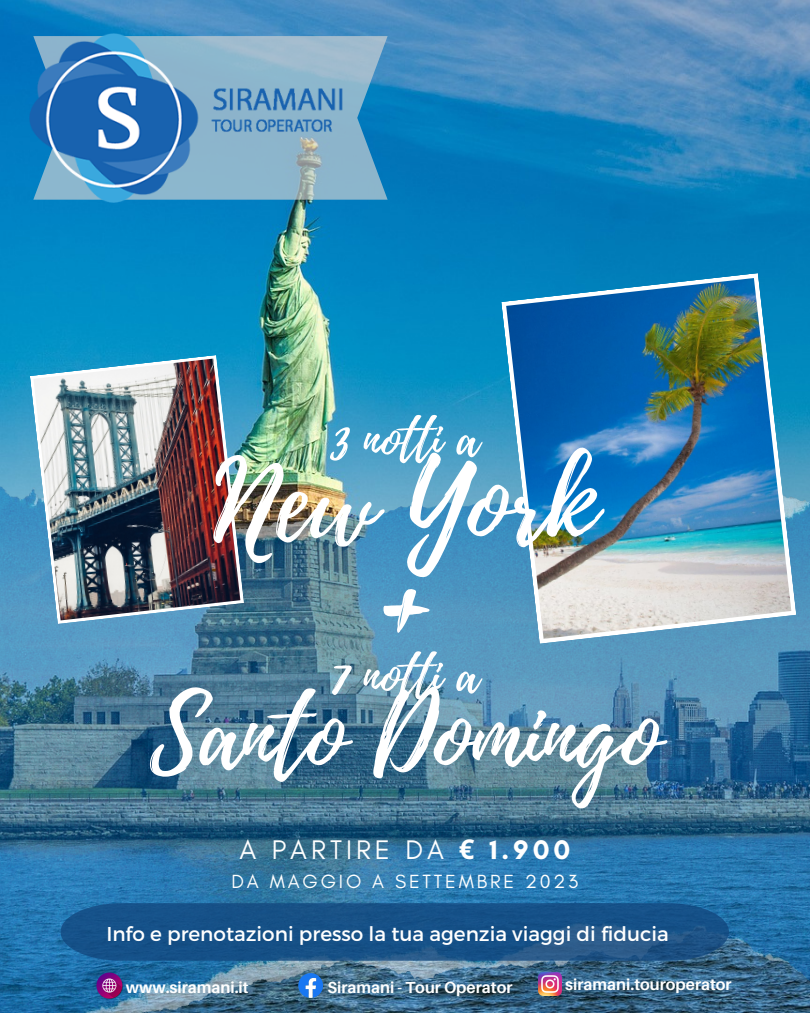
<style>
.page{position:relative;width:810px;height:1013px;background:#fff}
.page>*{position:absolute;margin:0;border:0;box-sizing:border-box;transform-origin:0 0}
.t1{font:129.1px "Playlist Script";color:#fff}
.t2{font:109.1px "Playlist Script";color:#fff}
.t3{font:99.1px "Playlist Script";color:#fff}
.t4{font:51.2px "Playlist Script";color:#fff}
.t5{font:27.4px "Glacial Indifference";letter-spacing:.145em;color:#fff}
.t6{font:20px "Montserrat";color:#fff}
.t7{font:19.4px "Glacial Indifference";letter-spacing:.145em;color:#fff}
.t8{font:700 16px "Aileron";color:#fff}
.s1{font-family:"Noto Sans";font-weight:700}
.s2{font-weight:700}
</style>
<div class="page">
<img style="left:0;top:0;width:810px;height:443px">
<img style="left:0;top:443px;width:810px;height:569px">
<img style="left:30px;top:355px;width:214px;height:269px">
<img style="left:501px;top:273px;width:295px;height:370px">
<svg style="left:345px;top:36px;width:43px;height:163px;background:#61a1c6"></svg>
<img style="left:30px;top:33px;width:315px;height:169px">
<img style="left:539px;top:972px;width:23px;height:23px">
<img style="left:98px;top:977px;width:25px;height:22px">
<svg style="left:96px;top:972px;width:26px;height:26px"></svg>
<svg style="left:298px;top:973px;width:25px;height:24px"></svg>
<svg style="left:61px;top:903px;width:668px;height:57px;background:#195388"></svg>
<p class="t4" style="left:331px;top:402px;width:149px">3 notti a</p>
<p class="t2" style="left:213px;top:425px;width:385px">New York</p>
<p class="t1" style="left:379px;top:508px;width:53px">+</p>
<p class="t4" style="left:331px;top:638px;width:149px">7 notti a</p>
<p class="t3" style="left:150px;top:664px;width:512px">Santo Domingo</p>
<p class="t5" style="left:240px;top:833px;width:332px">A PARTIRE DA <span class="s1">€</span> <span class="s2">1.900</span></p>
<p class="t7" style="left:232px;top:869px;width:348px">DA MAGGIO A SETTEMBRE 2023</p>
<p class="t6" style="left:106px;top:920px;width:564px">Info e prenotazioni presso la tua agenzia viaggi di fiducia</p>
<p class="t8" style="left:126px;top:977px;width:124px">www.siramani.it</p>
<p class="t8" style="left:565px;top:974px;width:168px">siramani.touroperator</p>
<p class="t8" style="left:328px;top:977px;width:186px">Siramani - Tour Operator</p>
</div>
